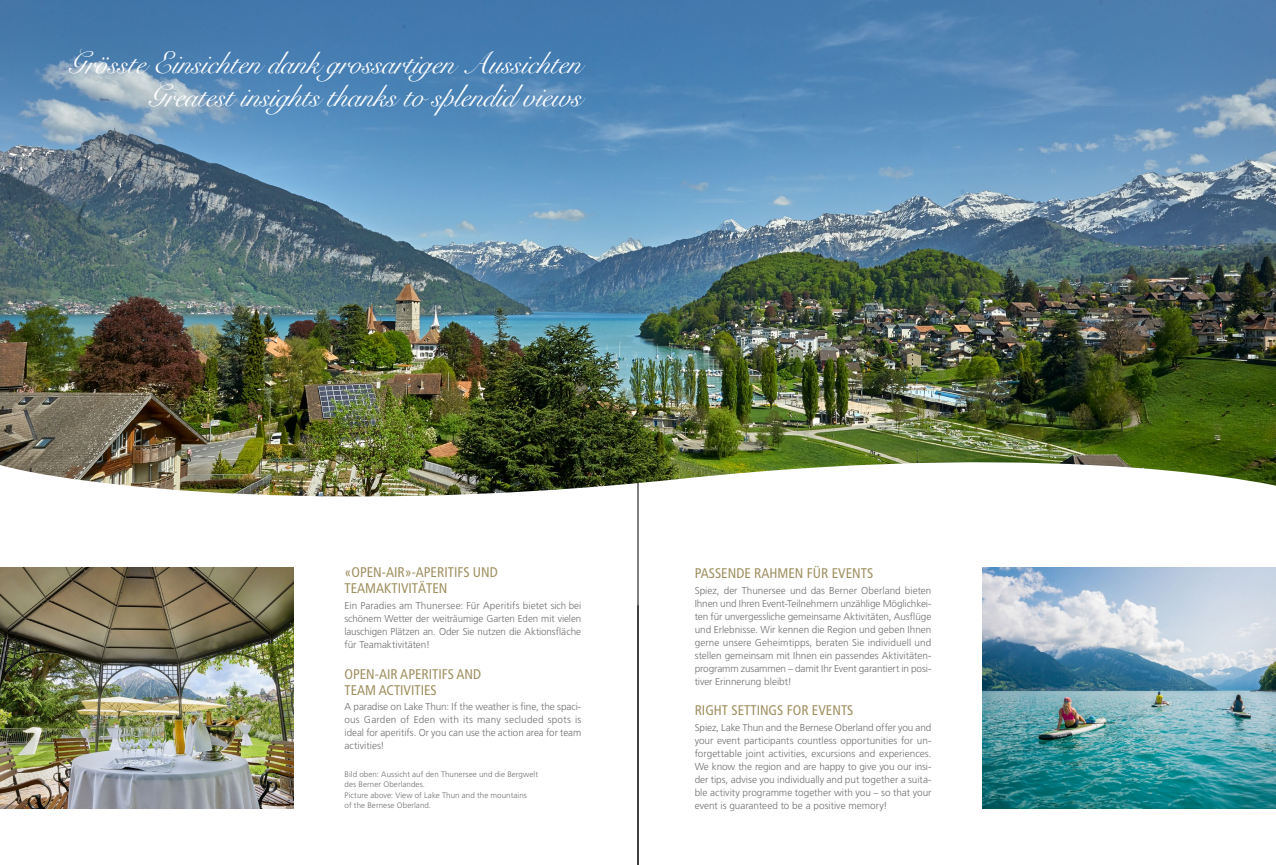
<style>
.page{position:relative;width:1276px;height:865px;background:#fff}
.page>*{position:absolute;margin:0;border:0;box-sizing:border-box;transform-origin:0 0}
.t1{font:30.5px/32.5px "Judith";color:#fff;text-align:right}
.t2{font:condensed 14px/16px "Frutiger";color:#9f9060}
.t3{font:300 10px/13px "Frutiger LT Std";letter-spacing:-.005em;color:#6f7070;text-align:justify}
.t4{font:300 8px/10.5px "Frutiger LT Std";letter-spacing:.01em;color:#6f7070}
</style>
<div class="page">
<img style="left:0;top:0;width:1276px;height:437px">
<img style="left:0;top:437px;width:1276px;height:169px">
<img style="left:982px;top:567px;width:294px;height:241px">
<img style="left:0;top:567px;width:293px;height:241px">
<hr style="left:638px;top:483px;width:1px;height:382px;background:#000">
<h1 class="t1" style="left:68px;top:48px;width:514px">Grösste Einsichten dank grossartigen Aussichten<br>Greatest insights thanks to splendid views</h1>
<h2 class="t2" style="left:344px;top:564px;width:155px">«OPEN-AIR»-APERITIFS UND<br>TEAMAKTIVITÄTEN</h2>
<p class="t3" style="left:344px;top:599px;width:238px">Ein Paradies am Thunersee: Für Aperitifs bietet sich bei schönem Wetter der weiträumige Garten Eden mit vielen lauschigen Plätzen an. Oder Sie nutzen die Aktionsfläche für Teamaktivitäten!</p>
<h2 class="t2" style="left:344px;top:666px;width:138px">OPEN-AIR APERITIFS AND<br>TEAM ACTIVITIES</h2>
<p class="t3" style="left:344px;top:700px;width:238px">A paradise on Lake Thun: If the weather is fine, the spaci&shy;ous Garden of Eden with its many secluded spots is ideal for aperitifs. Or you can use the action area for team activities!</p>
<p class="t4" style="left:344px;top:768px;width:195px">Bild oben: Aussicht auf den Thunersee und die Bergwelt des Berner Oberlandes.<br>Picture above: View of Lake Thun and the mountains<br>of the Bernese Oberland.</p>
<h2 class="t2" style="left:694px;top:565px;width:180px">PASSENDE RAHMEN FÜR EVENTS</h2>
<p class="t3" style="left:694px;top:583px;width:238px">Spiez, der Thunersee und das Berner Oberland bieten Ihnen und Ihren Event-Teilnehmern unzählige Möglichkei&shy;ten für unvergessliche gemeinsame Aktivitäten, Ausflüge und Erlebnisse. Wir kennen die Region und geben Ihnen gerne unsere Geheimtipps, beraten Sie individuell und stellen gemeinsam mit Ihnen ein passendes Aktivitäten&shy;programm zusammen – damit Ihr Event garantiert in posi&shy;tiver Erinnerung bleibt!</p>
<h2 class="t2" style="left:694px;top:702px;width:160px">RIGHT SETTINGS FOR EVENTS</h2>
<p class="t3" style="left:694px;top:721px;width:238px">Spiez, Lake Thun and the Bernese Oberland offer you and your event participants countless opportunities for un&shy;forgettable joint activities, excursions and experiences.<br>We know the region and are happy to give you our insi&shy;der tips, advise you individually and put together a suita&shy;ble activity programme together with you – so that your event is guaranteed to be a positive memory!</p>
</div>
